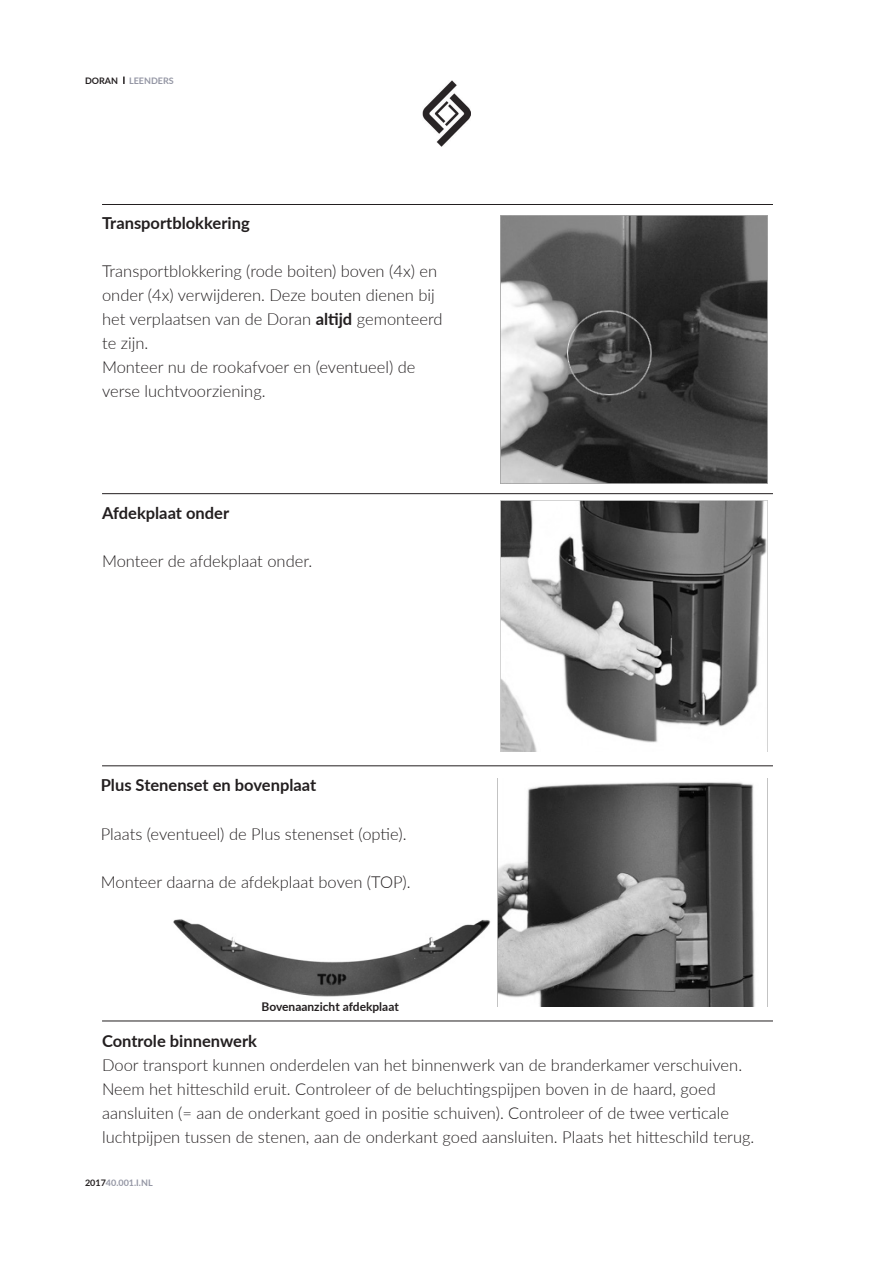
<style>
.page{position:relative;width:893px;height:1263px;background:#fff}
.page>*{position:absolute;margin:0;border:0;box-sizing:border-box;transform-origin:0 0}
.Tekst{font:300 16.5px/24px "Lato";color:#231f20}
.Tekst-2{font:700 16.5px "Lato";color:#231f20}
.Tekst-3{font:700 12px "Lato";color:#231f20}
.t1{font:700 9px "Lato";color:#9496a4}
.s1{color:#231f20}
.s2{font-weight:700}
</style>
<div class="page">
<img style="left:422px;top:81px;width:49px;height:65px">
<svg style="left:123px;top:77px;width:2px;height:7px"></svg>
<hr style="left:102px;top:765px;width:671px;height:1px;background:#231f20">
<hr style="left:102px;top:493px;width:671px;height:1px;background:#231f20">
<hr style="left:102px;top:1020px;width:671px;height:1px;background:#231f20">
<hr style="left:102px;top:204px;width:671px;height:1px;background:#231f20">
<img style="left:500px;top:216px;width:268px;height:267px">
<img style="left:500px;top:501px;width:268px;height:251px">
<img style="left:498px;top:778px;width:270px;height:229px">
<img style="left:173px;top:919px;width:318px;height:78px">
<p class="t1" style="left:85px;top:74px;width:90px"><span class="s1">DORAN</span> LEENDERS</p>
<p class="Tekst-2" style="left:102px;top:211px;width:149px">Transportblokkering</p>
<p class="Tekst" style="left:102px;top:259px;width:342px">Transportblokkering (rode boiten) boven (4x) en onder (4x) verwijderen. Deze bouten dienen bij het verplaatsen van de Doran <span class="s2">altijd</span> gemonteerd te zijn.</p>
<p class="Tekst" style="left:102px;top:355px;width:315px">Monteer nu de rookafvoer en (eventueel) de verse luchtvoorziening.</p>
<p class="Tekst-2" style="left:102px;top:501px;width:129px">Afdekplaat onder</p>
<p class="Tekst" style="left:102px;top:549px;width:212px">Monteer de afdekplaat onder.</p>
<p class="Tekst-2" style="left:101px;top:773px;width:217px">Plus Stenenset en bovenplaat</p>
<p class="Tekst" style="left:101px;top:821px;width:307px">Plaats (eventueel) de Plus stenenset (optie).</p>
<p class="Tekst" style="left:101px;top:869px;width:311px">Monteer daarna de afdekplaat boven (TOP).</p>
<p class="Tekst-3" style="left:261px;top:997px;width:139px">Bovenaanzicht afdekplaat</p>
<p class="Tekst-2" style="left:102px;top:1028px;width:156px">Controle binnenwerk</p>
<p class="Tekst" style="left:102px;top:1052px;width:642px">Door transport kunnen onderdelen van het binnenwerk van de branderkamer verschuiven.</p>
<p class="Tekst" style="left:102px;top:1076px;width:654px">Neem het hitteschild eruit. Controleer of de beluchtingspijpen boven in de haard, goed aansluiten (= aan de onderkant goed in positie schuiven). Controleer of de twee verticale luchtpijpen tussen de stenen, aan de onderkant goed aansluiten. Plaats het hitteschild terug.</p>
<p class="t1" style="left:85px;top:1176px;width:69px"><span class="s1">2017</span>40.001.I.NL</p>
</div>
